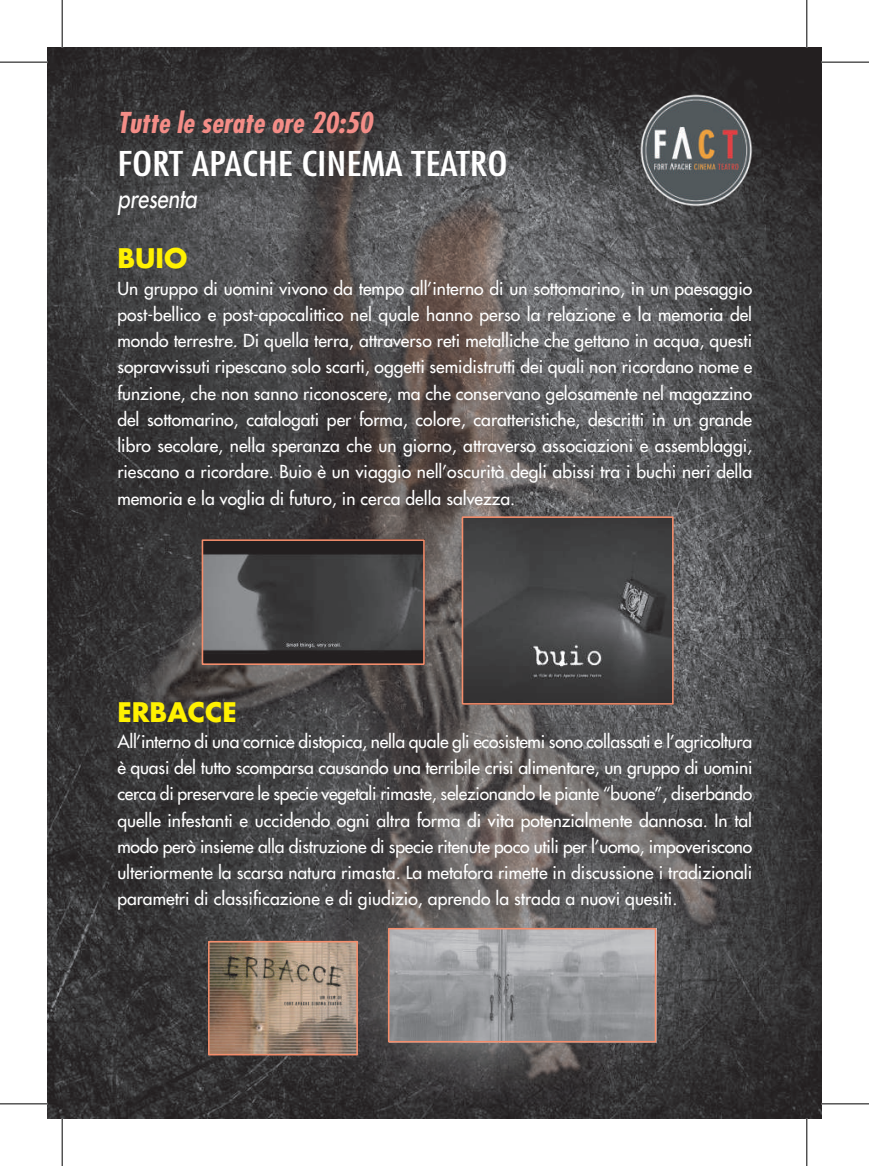
<style>
.page{position:relative;width:869px;height:1166px;background:#fff}
.page>*{position:absolute;margin:0;border:0;box-sizing:border-box;transform-origin:0 0}
.t1{font:condensed 33.25px "Futura";color:#fff;scale:1.28 1}
.t2{font:italic 700 condensed 28px "Futura";color:#f48d87}
.t3{font:700 26.25px "Futura";color:#fff101}
.t4{font:italic 26.25px "Futura";color:#fff;scale:.84 1}
.t5{font:17.5px/26.2px "Futura";color:#fff;text-align:justify}
</style>
<div class="page">
<img style="left:47px;top:47px;width:774px;height:1072px">
<img style="left:205px;top:542px;width:216px;height:120px">
<img style="left:391px;top:931px;width:262px;height:108px">
<img style="left:211px;top:944px;width:144px;height:108px">
<img style="left:638px;top:93px;width:115px;height:114px">
<img style="left:464px;top:519px;width:206px;height:183px">
<div style="left:461px;top:516px;width:212px;height:189px;border:2px solid #f58d6b"></div>
<div style="left:388px;top:928px;width:268px;height:114px;border:2px solid #f58d6b"></div>
<div style="left:208px;top:941px;width:150px;height:114px;border:2px solid #f58d6b"></div>
<div style="left:202px;top:539px;width:222px;height:126px;border:2px solid #f58d6b"></div>
<hr style="left:0;top:62px;width:47px;height:1px;background:#000">
<hr style="left:821px;top:62px;width:47px;height:1px;background:#000">
<hr style="left:0;top:1104px;width:47px;height:1px;background:#000">
<hr style="left:821px;top:1104px;width:47px;height:1px;background:#000">
<hr style="left:62px;top:0;width:1px;height:47px;background:#000">
<hr style="left:62px;top:1119px;width:1px;height:47px;background:#000">
<hr style="left:806px;top:0;width:1px;height:47px;background:#000">
<hr style="left:806px;top:1119px;width:1px;height:47px;background:#000">
<h2 class="t2" style="left:117px;top:104px;width:256px">Tutte le serate ore 20:50</h2>
<h1 class="t1" style="left:117px;top:143px;width:306px">FORT APACHE CINEMA TEATRO</h1>
<h3 class="t4" style="left:117px;top:181px;width:96px">presenta</h3>
<h3 class="t3" style="left:117px;top:240px;width:71px">BUIO</h3>
<p class="t5" style="left:117px;top:275px;width:636px">Un gruppo di uomini vivono da tempo all’interno di un sottomarino, in un paesaggio post-bellico e post-apocalittico nel quale hanno perso la relazione e la memoria del mondo terrestre. Di quella terra, attraverso reti metalliche che gettano in acqua, questi sopravvissuti ripescano solo scarti, oggetti semidistrutti dei quali non ricordano nome e funzione, che non sanno riconoscere, ma che conservano gelosamente nel magazzino del sottomarino, catalogati per forma, colore, caratteristiche, descritti in un grande libro secolare, nella speranza che un giorno, attraverso associazioni e assemblaggi, riescano a ricordare. Buio è un viaggio nell’oscurità degli abissi tra i buchi neri della memoria e la voglia di futuro, in cerca della salvezza.</p>
<h3 class="t3" style="left:117px;top:694px;width:121px">ERBACCE</h3>
<p class="t5" style="left:117px;top:728px;width:636px">All’interno di una cornice distopica, nella quale gli ecosistemi sono collassati e l’agricoltura è quasi del tutto scomparsa causando una terribile crisi alimentare, un gruppo di uomini cerca di preservare le specie vegetali rimaste, selezionando le piante “buone”, diserbando quelle infestanti e uccidendo ogni altra forma di vita potenzialmente dannosa. In tal modo però insieme alla distruzione di specie ritenute poco utili per l’uomo, impoveriscono ulteriormente la scarsa natura rimasta. La metafora rimette in discussione i tradizionali parametri di classificazione e di giudizio, aprendo la strada a nuovi quesiti.</p>
</div>
